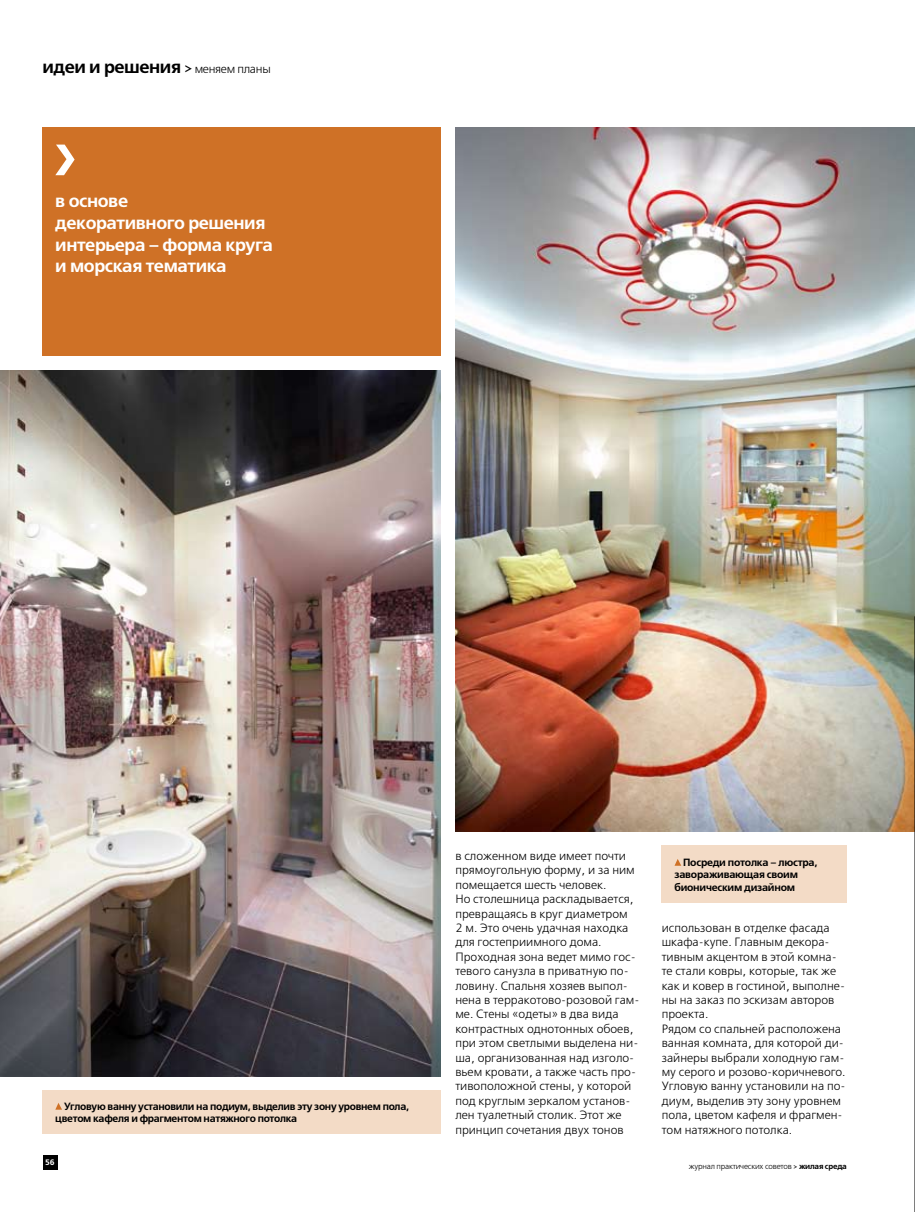
<style>
.page{position:relative;width:915px;height:1212px;background:#fff}
.page>*{position:absolute;margin:0;border:0;box-sizing:border-box;transform-origin:0 0}
.t1{font:700 18px/21.6px "Free Set C";letter-spacing:-.025em;color:#fff}
.t2{font:700 18px "Free Set C";letter-spacing:-.025em;color:#000}
.t3{font:12px/14.4px "Free Set C";color:#000}
.t4{font:700 10.5px/12.6px "Free Set C";letter-spacing:-.03em;color:#000}
.t5{font:7.95px "Free Set C";letter-spacing:-.025em;color:#000}
.t6{font:700 7.95px "Free Set C";color:#fff}
.s1{font-size:12px}
.s2{font-weight:400;font-size:12px}
.s3{font-weight:700;font-size:6px}
.s4{font-weight:700}
</style>
<div class="page">
<div style="left:43px;top:1154px;width:14px;height:15px;background:#000"></div>
<div style="left:43px;top:128px;width:398px;height:228px;background:#cf7126"></div>
<svg style="left:55px;top:145px;width:20px;height:30px"></svg>
<img style="left:0;top:370px;width:440px;height:706px">
<div style="left:43px;top:1090px;width:398px;height:43px;background:#f3dbc6"></div>
<svg style="left:55px;top:1103px;width:7px;height:7px"></svg>
<img style="left:455px;top:128px;width:459px;height:703px">
<div style="left:661px;top:845px;width:185px;height:58px;background:#f3dbc6"></div>
<svg style="left:674px;top:859px;width:7px;height:7px"></svg>
<svg style="left:914px;top:616px;width:1px;height:596px"></svg>
<h1 class="t2" style="left:43px;top:56px;width:230px">идеи и решения <span class="s1">&gt;</span> <span class="s2">меняем планы</span></h1>
<h1 class="t1" style="left:55px;top:191px;width:219px">в основе<br>декоративного решения интерьера – форма круга и морская тематика</h1>
<p class="t4" style="left:55px;top:1100px;width:355px;text-indent:9px">Угловую ванну установили на подиум, выделив эту зону уровнем пола, цветом кафеля и фрагментом натяжного потолка</p>
<p class="t6" style="left:45px;top:1157px;width:11px">56</p>
<p class="t3" style="left:455px;top:849px;width:186px">в сложенном виде имеет почти прямоугольную форму, и за ним помещается шесть человек.<br>Но столешница раскладывается, превращаясь в круг диаметром<br>2 м. Это очень удачная находка для гостеприимного дома.<br>Проходная зона ведет мимо гос&shy;тевого санузла в приватную по&shy;ловину. Спальня хозяев выпол&shy;нена в терракотово-розовой гам&shy;ме. Стены «одеты» в два вида контрастных однотонных обоев, при этом светлыми выделена ни&shy;ша, организованная над изголо&shy;вьем кровати, а также часть про&shy;тивоположной стены, у которой под круглым зеркалом установ&shy;лен туалетный столик. Этот же принцип сочетания двух тонов</p>
<p class="t4" style="left:674px;top:856px;width:144px;text-indent:9px">Посреди потолка – люстра, завораживающая своим бионическим дизайном</p>
<p class="t3" style="left:661px;top:921px;width:185px">использован в отделке фасада шкафа-купе. Главным декора&shy;тивным акцентом в этой комна&shy;те стали ковры, которые, так же как и ковер в гостиной, выполне&shy;ны на заказ по эскизам авторов проекта.<br>Рядом со спальней расположена ванная комната, для которой ди&shy;зайнеры выбрали холодную гам&shy;му серого и розово-коричневого.<br>Угловую ванну установили на по&shy;диум, выделив эту зону уровнем пола, цветом кафеля и фрагмен&shy;том натяжного потолка.</p>
<p class="t5" style="left:688px;top:1162px;width:159px">журнал практических советов <span class="s3">&gt;</span> <span class="s4">жилая среда</span></p>
</div>
